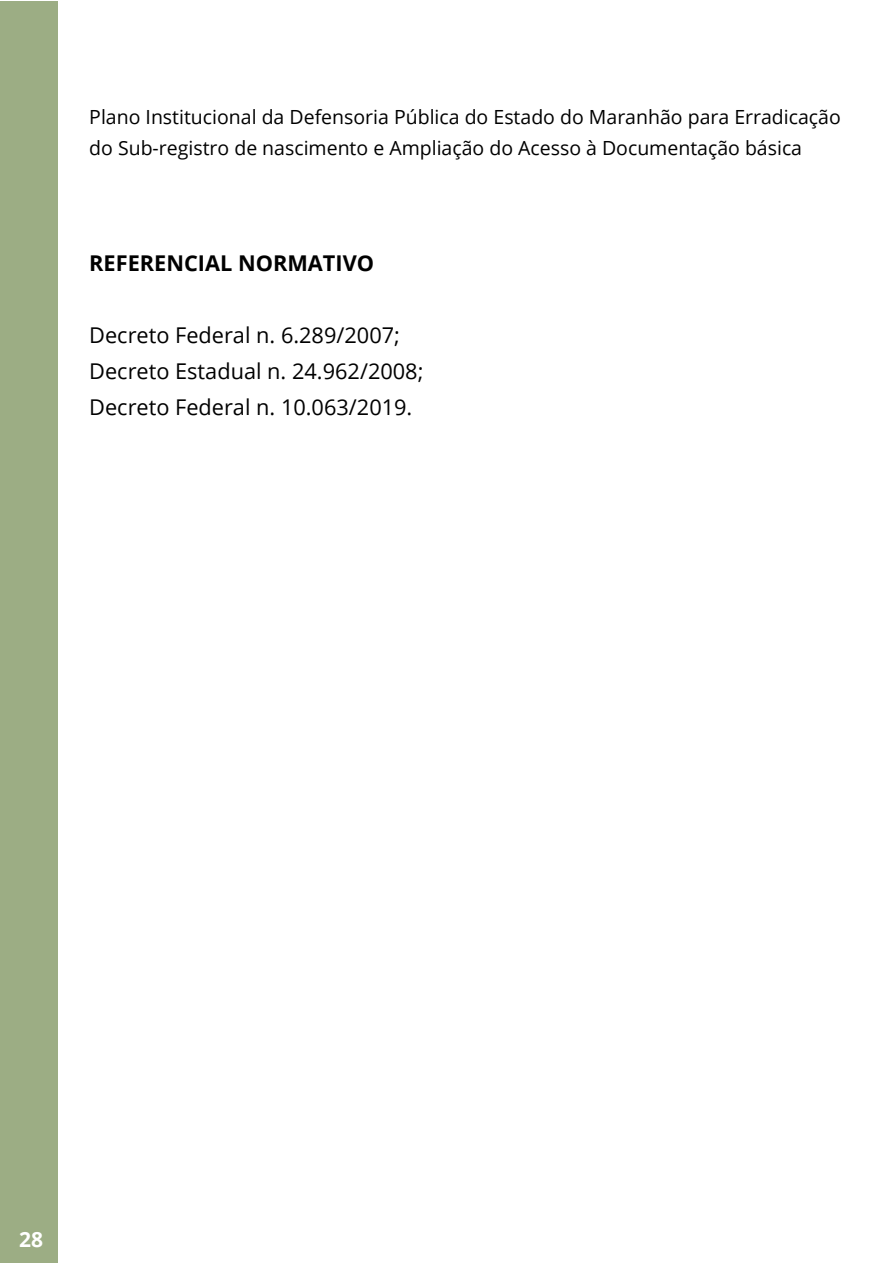
<style>
.page{position:relative;width:893px;height:1264px;background:#fff}
.page>*{position:absolute;margin:0;border:0;box-sizing:border-box;transform-origin:0 0}
.t1{font:21.75px "Open Sans";color:#000}
.t2{font:700 21.75px "Open Sans";color:#000}
.t3{font:700 21px "Open Sans";color:#fff}
.t4{font:19.5px/31.5px "Open Sans";color:#000}
</style>
<div class="page">
<div style="left:0;top:1px;width:58px;height:1261px;background:#9cad84"></div>
<p class="t4" style="left:89px;top:100px;width:753px">Plano Institucional da Defensoria Pública do Estado do Maranhão para Erradicação do Sub-registro de nascimento e Ampliação do Acesso à Documentação básica</p>
<p class="t2" style="left:89px;top:248px;width:286px">REFERENCIAL NORMATIVO</p>
<p class="t1" style="left:89px;top:320px;width:312px">Decreto Federal n. 6.289/2007;</p>
<p class="t1" style="left:89px;top:356px;width:336px">Decreto Estadual n. 24.962/2008;</p>
<p class="t1" style="left:89px;top:392px;width:324px">Decreto Federal n. 10.063/2019.</p>
<p class="t3" style="left:19px;top:1224px;width:25px">28</p>
</div>
